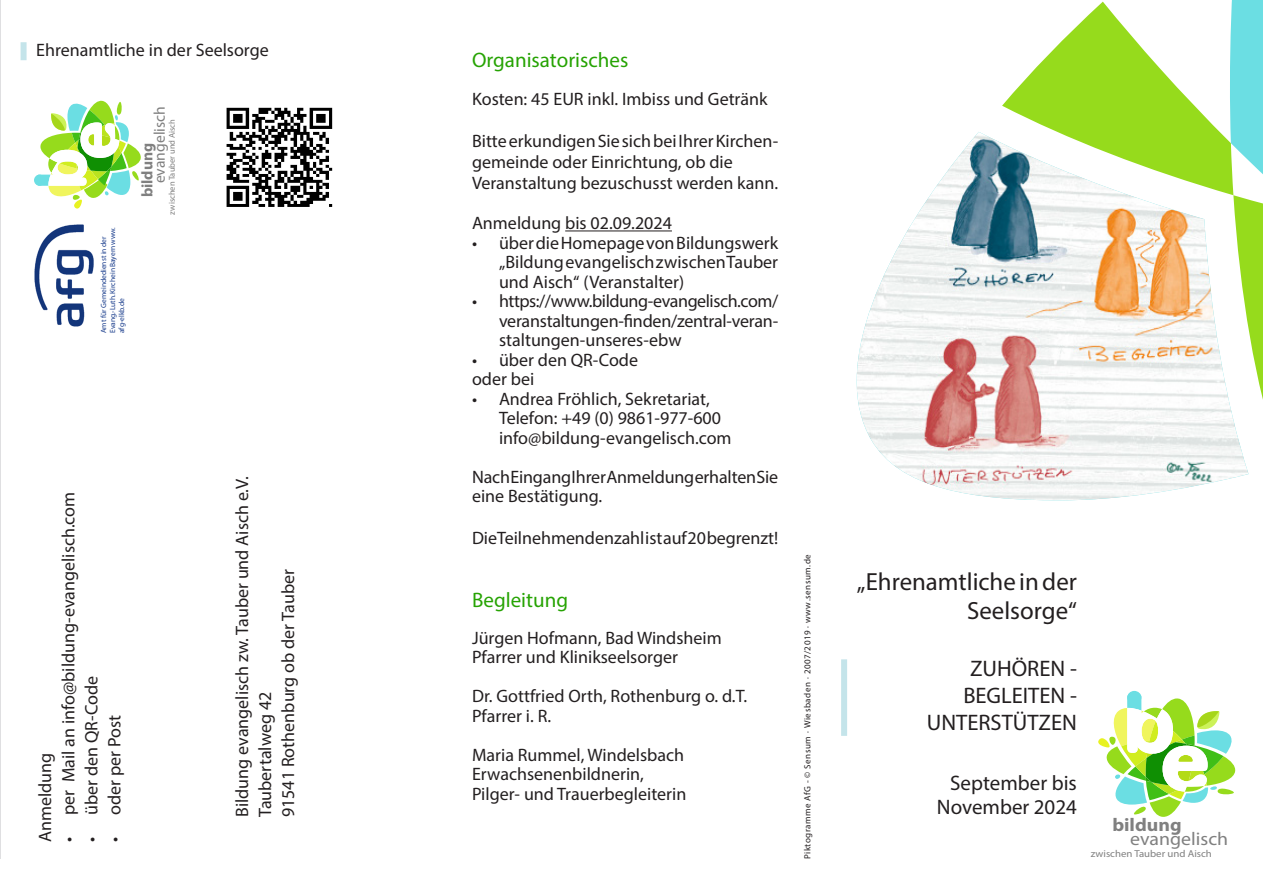
<style>
.page{position:relative;width:1263px;height:893px;background:#fff}
.page>*{position:absolute;margin:0;border:0;box-sizing:border-box;transform-origin:0 0}
.h1_Titelseite{font:24.9px/29.8px "Myriad Pro";color:#231f20;text-align:right}
.VTitel{font:22.5px/27px "Myriad Pro";color:#231f20;text-align:right}
.h1_Überschrift{font:21px "Myriad Pro";color:#26a303}
.VHinweis{font:21px "Myriad Pro";color:#231f20}
.t1{font:18.45px "Myriad Pro";color:#808080;scale:1.07 1}
.t2{font:700 18.45px "Myriad Pro";color:#808080;scale:1.07 1}
.VReferentIn{font:18px/19.5px "Myriad Pro";color:#231f20}
.VTitel-2{font:18px "Myriad Pro";color:#231f20}
.t3{font:15.6px "Myriad Pro";color:#808080}
.t4{font:700 15.6px "Myriad Pro";color:#808080}
.t5{font:10.05px "Myriad Pro";color:#808080;scale:1.07 1}
.t6{font:9px "Myriad Pro";letter-spacing:.06em;color:#231f20}
.t7{font:8.55px "Myriad Pro";color:#808080}
.t8{font:7.5px/9px "Myriad Pro";color:#15398a}
</style>
<div class="page">
<svg style="left:1098px;top:692px;width:138px;height:125px"></svg>
<div style="left:1127px;top:691px;width:14px;height:13px;background:#6bdee3;border-radius:50%"></div>
<img style="left:856px;top:132px;width:392px;height:368px">
<svg style="left:1002px;top:0;width:261px;height:457px"></svg>
<div style="left:841px;top:659px;width:6px;height:77px;background:#c4e4ea"></div>
<hr style="left:565px;top:230px;width:107px;height:1px;background:#231f20">
<hr style="left:0;top:0;width:1px;height:859px;background:#d1d2d4">
<svg style="left:35px;top:100px;width:106px;height:109px"></svg>
<div style="left:34px;top:175px;width:11px;height:11px;background:#6bdee3;border-radius:50%"></div>
<div style="left:21px;top:42px;width:6px;height:18px;background:#c4e4ea"></div>
<img style="left:34px;top:224px;width:60px;height:103px">
<img style="left:226px;top:107px;width:107px;height:100px">
<p class="VTitel-2" style="left:36px;top:39px;width:234px">Ehrenamtliche in der Seelsorge</p>
<p class="t8" style="left:99px;top:333px;width:108px;rotate:-90deg">Amt für Gemeindedienst in der<br>Evang.-Luth. Kirche in Bayern www. afg-elkb.de</p>
<p class="t3" style="left:150px;top:183px;width:79px;rotate:-90deg">evangelisch</p>
<p class="t7" style="left:167px;top:214px;width:97px;rotate:-90deg">zwischen Tauber und Aisch</p>
<p class="t4" style="left:137px;top:197px;width:56px;rotate:-90deg">bildung</p>
<p class="VReferentIn" style="left:58px;top:842px;width:352px;rotate:-90deg">• per Mail an info@bildung-evangelisch.com</p>
<p class="VReferentIn" style="left:81px;top:842px;width:168px;rotate:-90deg">• über den QR-Code</p>
<p class="VReferentIn" style="left:35px;top:842px;width:91px;rotate:-90deg">Anmeldung</p>
<p class="VReferentIn" style="left:105px;top:842px;width:128px;rotate:-90deg">• oder per Post</p>
<p class="VReferentIn" style="left:232px;top:817px;width:343px;rotate:-90deg">Bildung evangelisch zw. Tauber und Aisch e.V.</p>
<p class="VReferentIn" style="left:278px;top:817px;width:249px;rotate:-90deg">91541 Rothenburg ob der Tauber</p>
<p class="VReferentIn" style="left:255px;top:817px;width:127px;rotate:-90deg">Taubertalweg 42</p>
<p class="h1_Überschrift" style="left:472px;top:47px;width:158px">Organisatorisches</p>
<p class="VReferentIn" style="left:472px;top:89px;width:297px">Kosten: 45 EUR inkl. Imbiss und Getränk</p>
<p class="VReferentIn" style="left:472px;top:130px;width:308px;line-height:21px">Bitte erkundigen Sie sich bei Ihrer Kirchen&shy;gemeinde oder Einrichtung, ob die<br>Veranstaltung bezuschusst werden kann.</p>
<p class="VReferentIn" style="left:472px;top:213px;width:201px">Anmeldung bis 02.09.2024</p>
<p class="VReferentIn" style="left:499px;top:233px;width:281px;text-align:justify;text-indent:-27px">• über die Homepage von Bildungswerk „Bildung evangelisch zwischen Tauber und Aisch“ (Veranstalter)</p>
<p class="VReferentIn" style="left:499px;top:291px;width:281px;text-align:justify;text-indent:-27px">• https://www.bildung-evangelisch.com/ veranstaltungen-finden/zentral-veran&shy;staltungen-unseres-ebw</p>
<p class="VReferentIn" style="left:472px;top:350px;width:168px">• über den QR-Code</p>
<p class="VReferentIn" style="left:472px;top:369px;width:64px">oder bei</p>
<p class="VReferentIn" style="left:499px;top:389px;width:234px;text-indent:-27px">• Andrea Fröhlich, Sekretariat,<br>Telefon: +49 (0) 9861-977-600 info@bildung-evangelisch.com</p>
<p class="VReferentIn" style="left:472px;top:467px;width:308px">Nach Eingang Ihrer Anmeldung erhalten Sie eine Bestätigung.</p>
<p class="VReferentIn" style="left:472px;top:528px;width:308px">Die Teilnehmendenzahl ist auf 20 begrenzt!</p>
<p class="h1_Überschrift" style="left:472px;top:587px;width:98px">Begleitung</p>
<p class="VReferentIn" style="left:472px;top:628px;width:251px">Jürgen Hofmann, Bad Windsheim<br>Pfarrer und Klinikseelsorger</p>
<p class="VReferentIn" style="left:472px;top:686px;width:277px">Dr. Gottfried Orth, Rothenburg o. d.T.<br>Pfarrer i. R.</p>
<p class="VReferentIn" style="left:472px;top:745px;width:216px">Maria Rummel, Windelsbach<br>Erwachsenenbildnerin,<br>Pilger- und Trauerbegleiterin</p>
<p class="t6" style="left:802px;top:859px;width:306px;rotate:-90deg">Piktogramme AfG - © Sensum · Wiesbaden · 2007/2019 · www.sensum.de</p>
<p class="h1_Titelseite" style="left:857px;top:566px;width:222px">„Ehrenamtliche in der<br>Seelsorge“</p>
<p class="VTitel" style="left:927px;top:655px;width:152px">ZUHÖREN -<br>BEGLEITEN -<br>UNTERSTÜTZEN</p>
<p class="VHinweis" style="left:950px;top:770px;width:128px">September bis</p>
<p class="VHinweis" style="left:937px;top:793px;width:142px">November 2024</p>
<p class="t2" style="left:1112px;top:812px;width:66px">bildung</p>
<p class="t1" style="left:1130px;top:828px;width:93px">evangelisch</p>
<p class="t5" style="left:1091px;top:847px;width:115px">zwischen Tauber und Aisch</p>
</div>
